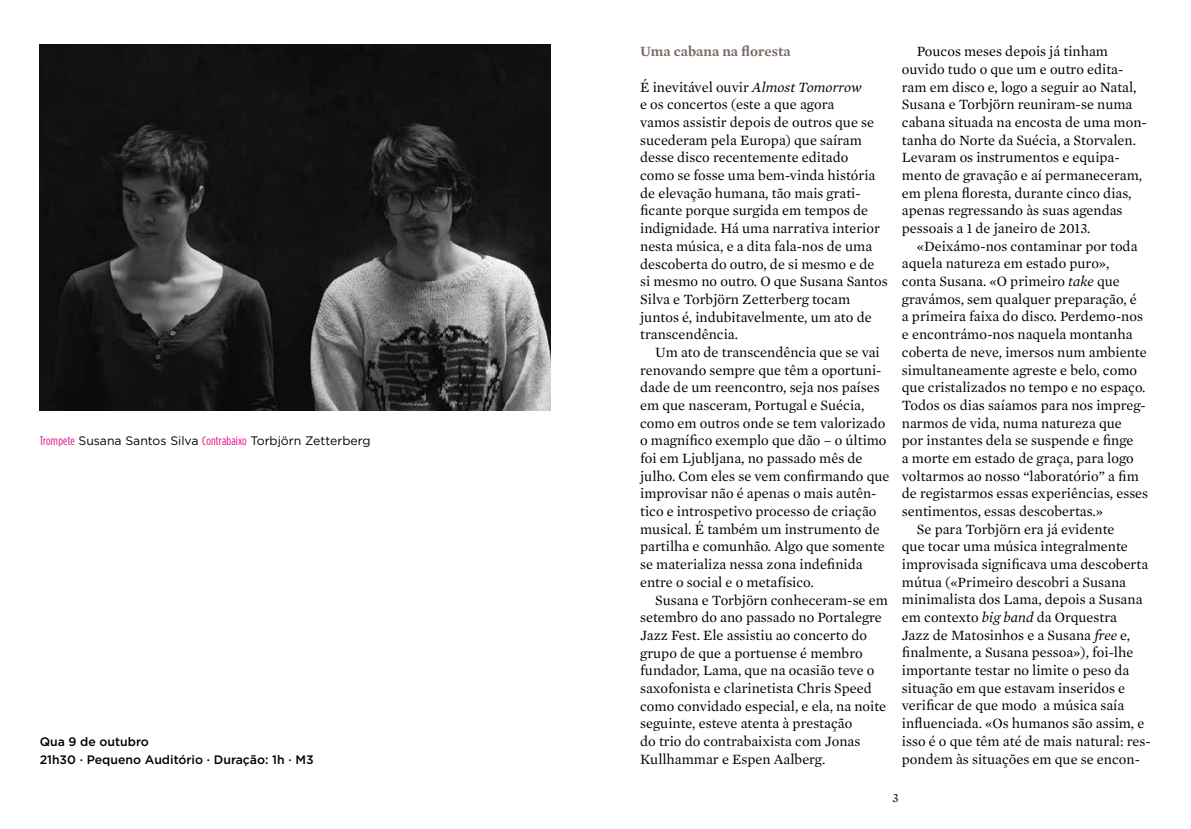
<style>
.page{position:relative;width:1191px;height:829px;background:#fff}
.page>*{position:absolute;margin:0;border:0;box-sizing:border-box;transform-origin:0 0}
.t1{font:14.35px/17.7px "Mercury Text G1";color:#000}
.t2{font:600 14.35px "Mercury Text G1";color:#796b63}
.t3{font:12.6px "Mercury Text G1";color:#000}
.t4{font:12.25px "Gotham";color:#000}
.t5{font:500 12.25px/17.7px "Gotham";color:#000}
.s1{font-family:"Gotham Condensed";color:#e6007d}
.s2{font-style:italic}
</style>
<div class="page">
<img style="left:40px;top:45px;width:511px;height:365px">
<p class="t4" style="left:40px;top:433px;width:332px"><span class="s1">Trompete</span> Susana Santos Silva <span class="s1">Contrabaixo</span> Torbjörn Zetterberg</p>
<p class="t5" style="left:40px;top:732px;width:275px">Qua 9 de outubro<br>21h30 · Pequeno Auditório · Duração: 1h · M3</p>
<p class="t2" style="left:640px;top:41px;width:152px">Uma cabana na floresta</p>
<p class="t1" style="left:640px;top:77px;width:249px">É inevitável ouvir <span class="s2">Almost Tomorrow<br></span>e os concertos (este a que agora<br>vamos assistir depois de outros que se sucederam pela Europa) que saíram desse disco recentemente editado<br>como se fosse uma bem-vinda história de elevação humana, tão mais grati&shy;ficante porque surgida em tempos de indignidade. Há uma narrativa interior nesta música, e a dita fala-nos de uma descoberta do outro, de si mesmo e de si mesmo no outro. O que Susana Santos Silva e Torbjörn Zetterberg tocam juntos é, indubitavelmente, um ato de transcendência.</p>
<p class="t1" style="left:640px;top:342px;width:251px;text-indent:15px">Um ato de transcendência que se vai renovando sempre que têm a oportuni&shy;dade de um reencontro, seja nos países em que nasceram, Portugal e Suécia, como em outros onde se tem valorizado o magnífico exemplo que dão – o último foi em Ljubljana, no passado mês de julho. Com eles se vem confirmando que improvisar não é apenas o mais autên&shy;tico e introspetivo processo de criação musical. É também um instrumento de partilha e comunhão. Algo que somente se materializa nessa zona indefinida entre o social e o metafísico.</p>
<p class="t1" style="left:640px;top:590px;width:249px;text-indent:15px">Susana e Torbjörn conheceram-se em setembro do ano passado no Portalegre Jazz Fest. Ele assistiu ao concerto do grupo de que a portuense é membro fundador, Lama, que na ocasião teve o saxofonista e clarinetista Chris Speed como convidado especial, e ela, na noite seguinte, esteve atenta à prestação<br>do trio do contrabaixista com Jonas Kullhammar e Espen Aalberg.</p>
<p class="t1" style="left:902px;top:42px;width:246px;text-indent:15px">Poucos meses depois já tinham ouvido tudo o que um e outro edita&shy;ram em disco e, logo a seguir ao Natal, Susana e Torbjörn reuniram-se numa cabana situada na encosta de uma mon&shy;tanha do Norte da Suécia, a Storvalen.<br>Levaram os instrumentos e equipa&shy;mento de gravação e aí permaneceram, em plena floresta, durante cinco dias, apenas regressando às suas agendas pessoais a 1 de janeiro de 2013.</p>
<p class="t1" style="left:916px;top:236px;width:222px">«Deixámo-nos contaminar por toda</p>
<p class="t1" style="left:902px;top:254px;width:209px">aquela natureza em estado puro»,</p>
<p class="t1" style="left:902px;top:272px;width:219px">conta Susana. «O primeiro <span class="s2">take</span> que</p>
<p class="t1" style="left:902px;top:289px;width:236px">gravámos, sem qualquer preparação, é</p>
<p class="t1" style="left:902px;top:307px;width:243px">a primeira faixa do disco. Perdemo-nos</p>
<p class="t1" style="left:902px;top:325px;width:232px">e encontrámo-nos naquela montanha</p>
<p class="t1" style="left:902px;top:342px;width:246px">coberta de neve, imersos num ambiente</p>
<p class="t1" style="left:902px;top:360px;width:237px">simultaneamente agreste e belo, como</p>
<p class="t1" style="left:902px;top:378px;width:245px">que cristalizados no tempo e no espaço.</p>
<p class="t1" style="left:902px;top:395px;width:245px">Todos os dias saíamos para nos impreg-</p>
<p class="t1" style="left:902px;top:413px;width:221px">narmos de vida, numa natureza que</p>
<p class="t1" style="left:902px;top:431px;width:233px">por instantes dela se suspende e finge</p>
<p class="t1" style="left:902px;top:448px;width:233px">a morte em estado de graça, para logo</p>
<p class="t1" style="left:902px;top:466px;width:238px">voltarmos ao nosso “laboratório” a fim</p>
<p class="t1" style="left:902px;top:484px;width:248px">de registarmos essas experiências, esses</p>
<p class="t1" style="left:902px;top:501px;width:203px">sentimentos, essas descobertas.»</p>
<p class="t1" style="left:916px;top:519px;width:199px">Se para Torbjörn era já evidente</p>
<p class="t1" style="left:902px;top:537px;width:227px">que tocar uma música integralmente</p>
<p class="t1" style="left:902px;top:554px;width:248px">improvisada significava uma descoberta</p>
<p class="t1" style="left:902px;top:572px;width:226px">mútua («Primeiro descobri a Susana</p>
<p class="t1" style="left:902px;top:590px;width:242px">minimalista dos Lama, depois a Susana</p>
<p class="t1" style="left:902px;top:607px;width:217px">em contexto <span class="s2">big band</span> da Orquestra</p>
<p class="t1" style="left:902px;top:625px;width:230px">Jazz de Matosinhos e a Susana <span class="s2">free</span> e,</p>
<p class="t1" style="left:902px;top:643px;width:233px">finalmente, a Susana pessoa»), foi-lhe</p>
<p class="t1" style="left:902px;top:660px;width:229px">importante testar no limite o peso da</p>
<p class="t1" style="left:902px;top:678px;width:225px">situação em que estavam inseridos e</p>
<p class="t1" style="left:902px;top:696px;width:224px">verificar de que modo a música saía</p>
<p class="t1" style="left:902px;top:713px;width:244px">influenciada. «Os humanos são assim, e</p>
<p class="t1" style="left:902px;top:731px;width:250px">isso é o que têm até de mais natural: res-</p>
<p class="t1" style="left:902px;top:749px;width:239px">pondem às situações em que se encon-</p>
<p class="t3" style="left:892px;top:788px;width:8px">3</p>
</div>
